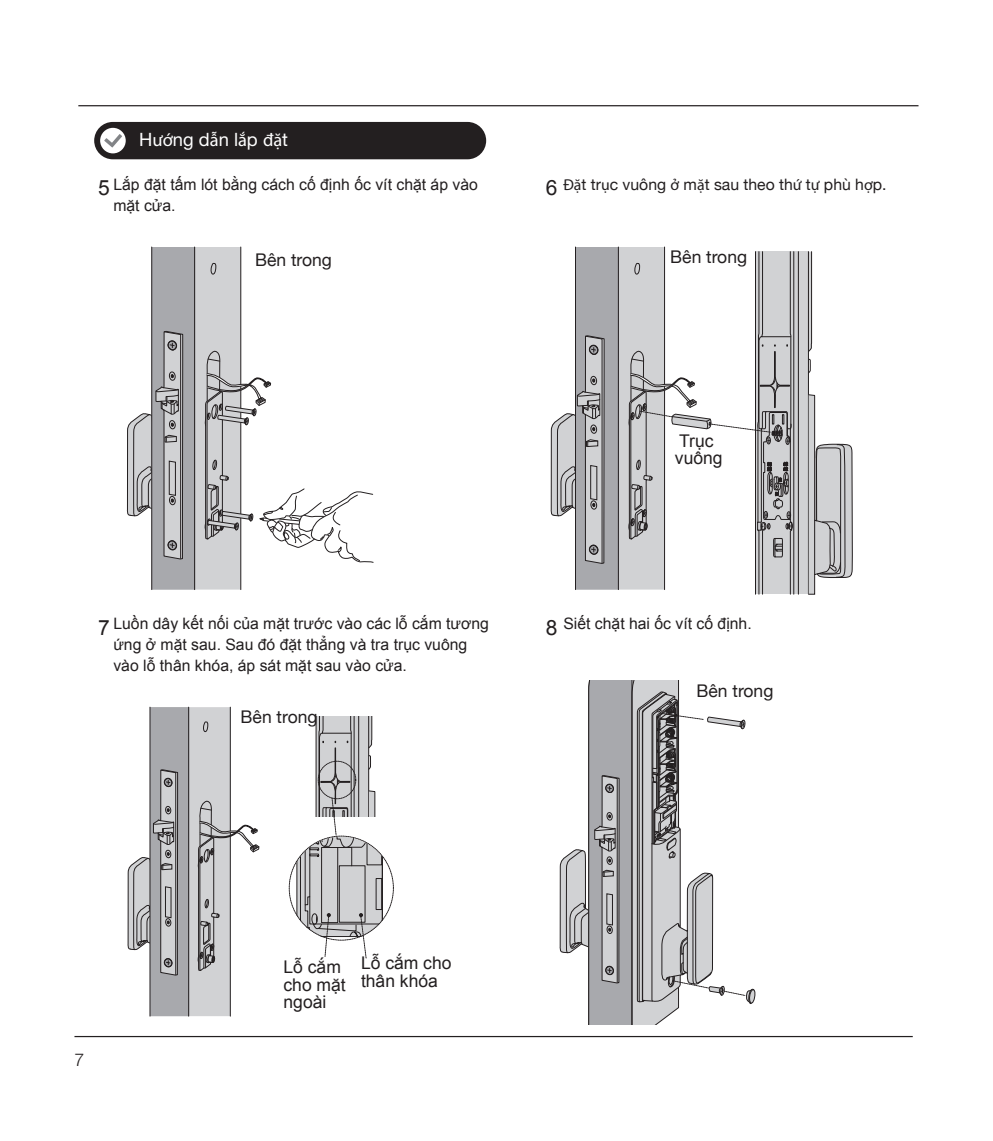
<style>
.page{position:relative;width:993px;height:1141px;background:#fff}
.page>*{position:absolute;margin:0;border:0;box-sizing:border-box;transform-origin:0 0}
.t1{font:21px "Arial";color:#231f20}
.t2{font:18.38px "Helvetica Neue";color:#fff}
.t3{font:300 17.68px "Helvetica Neue LT Pro";color:#231f20}
.t4{font:17.5px/17.5px "Arial";color:#231f20}
.t5{font:17.5px "Helvetica Neue";color:#231f20}
.t6{font:15.75px/21px "Arial";color:#231f20}
.t7{font:15.75px "Helvetica Neue";color:#231f20}
.s1{font-family:"Myriad Pro"}
</style>
<div class="page">
<div style="left:94px;top:122px;width:392px;height:37px;background:#231f20;border-radius:19px"></div>
<div style="left:100px;top:128px;width:26px;height:25px;background:#fff;border-radius:50%"></div>
<svg style="left:104px;top:134px;width:18px;height:13px"></svg>
<div style="left:755px;top:252px;width:53px;height:342px;background:linear-gradient(to bottom,#d1d2d4,#d1d2d4)"></div>
<hr style="left:793px;top:252px;width:1px;height:342px;background:#231f20">
<hr style="left:797px;top:252px;width:1px;height:342px;background:#231f20">
<svg style="left:807px;top:106px;width:46px;height:489px"></svg>
<hr style="left:814px;top:520px;width:1px;height:55px;background:#231f20">
<svg style="left:296px;top:716px;width:87px;height:243px"></svg>
<svg style="left:559px;top:680px;width:196px;height:344px"></svg>
<svg style="left:127px;top:707px;width:132px;height:331px"></svg>
<svg style="left:550px;top:247px;width:242px;height:348px"></svg>
<svg style="left:126px;top:247px;width:248px;height:343px"></svg>
<hr style="left:78px;top:105px;width:840px;height:1px;background:#231f20">
<hr style="left:74px;top:1036px;width:838px;height:1px;background:#231f20">
<p class="t2" style="left:139px;top:129px;width:150px">H<span class="s1">ướ</span>ng d<span class="s1">ẫ</span>n l<span class="s1">ắ</span>p <span class="s1">đặ</span>t</p>
<p class="t6" style="left:113px;top:175px;width:366px">Lắp đặt tấm lót bằng cách cố định ốc vít chặt áp vào mặt cửa.</p>
<p class="t7" style="left:563px;top:175px;width:324px"><span class="s1">Đặ</span>t tr<span class="s1">ụ</span>c vuông <span class="s1">ở</span> m<span class="s1">ặ</span>t sau theo th<span class="s1">ứ</span> t<span class="s1">ự</span> phù h<span class="s1">ợ</span>p.</p>
<h1 class="t1" style="left:98px;top:173px;width:13px">5</h1>
<h1 class="t1" style="left:545px;top:173px;width:13px">6</h1>
<p class="t5" style="left:255px;top:250px;width:78px">Bên trong</p>
<p class="t5" style="left:670px;top:247px;width:78px">Bên trong</p>
<p class="t4" style="left:674px;top:432px;width:49px">Trục vuông</p>
<p class="t6" style="left:113px;top:613px;width:377px">Luồn dây kết nối của mặt trước vào các lỗ cắm tương ứng ở mặt sau. Sau đó đặt thẳng và tra trục vuông vào lỗ thân khóa, áp sát mặt sau vào cửa.</p>
<p class="t6" style="left:563px;top:613px;width:190px">Siết chặt hai ốc vít cố định.</p>
<h1 class="t1" style="left:98px;top:614px;width:13px">7</h1>
<h1 class="t1" style="left:545px;top:614px;width:13px">8</h1>
<p class="t5" style="left:240px;top:706px;width:78px">Bên trong</p>
<p class="t5" style="left:696px;top:680px;width:78px">Bên trong</p>
<p class="t3" style="left:74px;top:1049px;width:11px">7</p>
<p class="t4" style="left:283px;top:959px;width:64px">Lỗ cắm cho mặt ngoài</p>
<p class="t4" style="left:361px;top:955px;width:92px">Lỗ cắm cho thân khóa</p>
</div>
